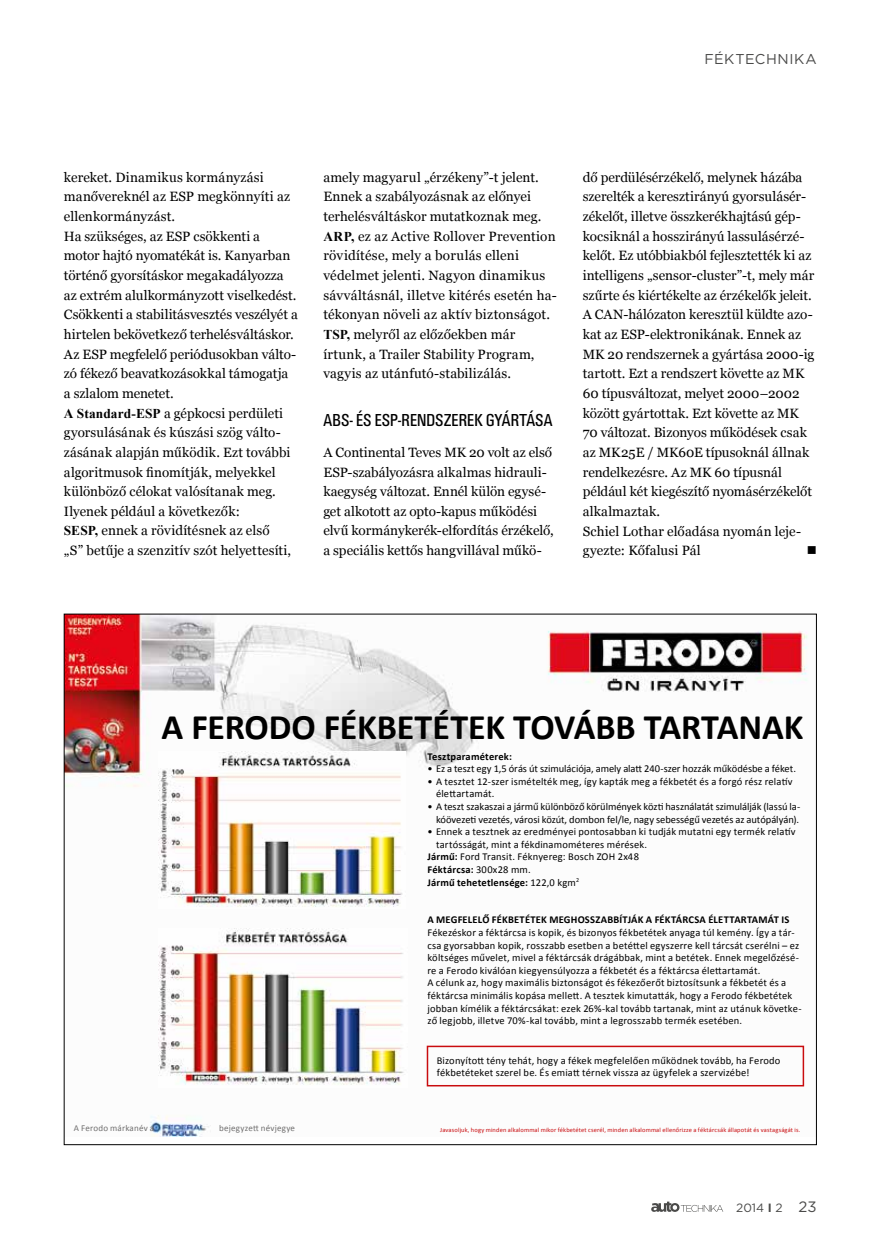
<style>
.page{position:relative;width:872px;height:1246px;background:#fff}
.page>*{position:absolute;margin:0;border:0;box-sizing:border-box;transform-origin:0 0}
.t1{font:700 36px "Calibri";letter-spacing:-.005em;color:#000}
.t2{font:18px "U001 Con";letter-spacing:.005em;color:#000}
.t3{font:14.25px "Gotham";letter-spacing:.04em;color:#4a4a49}
.t4{font:13.5px/19.6px "Georgia";color:#000}
.t5{font:13.5px "Wingdings";color:#000}
.t6{font:12px "Gotham";color:#4a4a49}
.t7{font:10.5px/12.6px "Calibri";letter-spacing:.015em;color:#000}
.t8{font:10.5px/12.6px "Calibri";letter-spacing:-.005em;color:#000;text-align:right}
.t9{font:700 10.5px "Calibri";letter-spacing:.02em;color:#000}
.t10{font:9px "Calibri";letter-spacing:.02em;color:#706f6f}
.t11{font:6.45px "Calibri";letter-spacing:.02em;color:#c90c0f}
.s1{font-family:"Times New Roman";font-weight:700}
.s2{font-weight:700}
.s3{font-weight:400}
.s4{font-size:15px}
</style>
<div class="page">
<svg style="left:651px;top:1201px;width:72px;height:11px"></svg>
<img style="left:66px;top:616px;width:742px;height:520px">
<div style="left:427px;top:1046px;width:377px;height:40px;border:2px solid #c90c0f"></div>
<img style="left:159px;top:751px;width:246px;height:158px">
<img style="left:159px;top:928px;width:248px;height:159px">
<p class="t3" style="left:704px;top:50px;width:114px">FÉKTECHNIKA</p>
<p class="t4" style="left:64px;top:167px;width:235px">kereket. Dinamikus kormányzási manővereknél az ESP megkönnyíti az ellenkormányzást.<br>Ha szükséges, az ESP csökkenti a motor hajtó nyomatékát is. Kanyarban történő gyorsításkor megakadályozza az extrém alulkormányzott viselkedést.<br>Csökkenti a stabilitásvesztés veszélyét a hirtelen bekövetkező terhelésváltáskor.<br>Az ESP megfelelő periódusokban válto&shy;zó fékező beavatkozásokkal támogatja a szlalom menetet.<br><span class="s1">A Standard-ESP</span> a gépkocsi perdületi gyorsulásának és kúszási szög válto&shy;zásának alapján működik. Ezt további algoritmusok finomítják, melyekkel különböző célokat valósítanak meg.<br>Ilyenek például a következők:<br><span class="s1">SESP,</span> ennek a rövidítésnek az első<br>„S” betűje a szenzitív szót helyettesíti,</p>
<p class="t4" style="left:323px;top:167px;width:235px">amely magyarul „érzékeny”-t jelent.<br>Ennek a szabályozásnak az előnyei terhelésváltáskor mutatkoznak meg.<br><span class="s1">ARP,</span> ez az Active Rollover Prevention rövidítése, mely a borulás elleni védelmet jelenti. Nagyon dinamikus sávváltásnál, illetve kitérés esetén ha&shy;tékonyan növeli az aktív biztonságot.<br><span class="s1">TSP,</span> melyről az előzőekben már írtunk, a Trailer Stability Program, vagyis az utánfutó-stabilizálás.</p>
<p class="t2" style="left:323px;top:410px;width:230px">ABS- ÉS ESP-RENDSZEREK GYÁRTÁSA</p>
<p class="t4" style="left:323px;top:442px;width:232px">A Continental Teves MK 20 volt az első ESP-szabályozásra alkalmas hidrauli&shy;kaegység változat. Ennél külön egysé&shy;get alkotott az opto-kapus működési elvű kormánykerék-elfordítás érzékelő, a speciális kettős hangvillával műkö-</p>
<p class="t4" style="left:583px;top:167px;width:233px">dő perdülésérzékelő, melynek házába szerelték a keresztirányú gyorsulásér&shy;zékelőt, illetve összkerékhajtású gép&shy;kocsiknál a hosszirányú lassulásérzé&shy;kelőt. Ez utóbbiakból fejlesztették ki az intelligens „sensor-cluster”-t, mely már szűrte és kiértékelte az érzékelők jeleit.<br>A CAN-hálózaton keresztül küldte azo&shy;kat az ESP-elektronikának. Ennek az MK 20 rendszernek a gyártása 2000-ig tartott. Ezt a rendszert követte az MK 60 típusváltozat, melyet 2000–2002 között gyártottak. Ezt követte az MK 70 változat. Bizonyos működések csak az MK25E / MK60E típusoknál állnak rendelkezésre. Az MK 60 típusnál például két kiegészítő nyomásérzékelőt alkalmaztak.<br>Schiel Lothar előadása nyomán leje&shy;gyezte: Kőfalusi Pál</p>
<p class="t5" style="left:806px;top:543px;width:12px">■</p>
<p class="t1" style="left:162px;top:705px;width:643px">A FERODO FÉKBETÉTEK TOVÁBB TARTANAK</p>
<p class="t9" style="left:427px;top:749px;width:86px">Tesztparaméterek:</p>
<p class="t8" style="left:427px;top:762px;width:370px">• Ez a teszt egy 1,5 órás út szimulációja, amely alatt 240-szer hozzák működésbe a féket.</p>
<p class="t7" style="left:436px;top:774px;width:358px;text-indent:-9px">• A tesztet 12-szer ismételték meg, így kapták meg a fékbetét és a forgó rész relatív élettartamát.</p>
<p class="t8" style="left:427px;top:800px;width:374px">• A teszt szakaszai a jármű különböző körülmények közti használatát szimulálják (lassú la&shy;kóövezeti vezetés, városi közút, dombon fel/le, nagy sebességű vezetés az autópályán).</p>
<p class="t7" style="left:427px;top:825px;width:369px">• Ennek a tesztnek az eredményei pontosabban ki tudják mutatni egy termék relatív</p>
<p class="t7" style="left:436px;top:837px;width:213px">tartósságát, mint a fékdinamométeres mérések.</p>
<p class="t7" style="left:427px;top:850px;width:213px"><span class="s2">Jármű:</span> Ford Transit. Féknyereg: Bosch ZOH 2x48</p>
<p class="t9" style="left:427px;top:863px;width:105px">Féktárcsa: <span class="s3">300x28 mm.</span></p>
<p class="t9" style="left:427px;top:875px;width:153px">Jármű tehetetlensége: <span class="s3">122,0 kgm</span><sup>2</sup></p>
<p class="t7" style="left:427px;top:913px;width:375px"><span class="s2">A MEGFELELŐ FÉKBETÉTEK MEGHOSSZABBÍTJÁK A FÉKTÁRCSA ÉLETTARTAMÁT IS </span>Fékezéskor a féktárcsa is kopik, és bizonyos fékbetétek anyaga túl kemény. Így a tár&shy;csa gyorsabban kopik, rosszabb esetben a betéttel egyszerre kell tárcsát cserélni – ez költséges művelet, mivel a féktárcsák drágábbak, mint a betétek. Ennek megelőzésé&shy;re a Ferodo kiválóan kiegyensúlyozza a fékbetét és a féktárcsa élettartamát.<br>A célunk az, hogy maximális biztonságot és fékezőerőt biztosítsunk a fékbetét és a féktárcsa minimális kopása mellett. A tesztek kimutatták, hogy a Ferodo fékbetétek jobban kímélik a féktárcsákat: ezek 26%-kal tovább tartanak, mint az utánuk követke&shy;ző legjobb, illetve 70%-kal tovább, mint a legrosszabb termék esetében.</p>
<p class="t7" style="left:437px;top:1053px;width:345px">Bizonyított tény tehát, hogy a fékek megfelelően működnek tovább, ha Ferodo fékbetéteket szerel be. És emiatt térnek vissza az ügyfelek a szervizébe!</p>
<p class="t10" style="left:74px;top:1123px;width:82px">A Ferodo márkanév a</p>
<p class="t10" style="left:219px;top:1123px;width:77px">bejegyzett névjegye</p>
<p class="t11" style="left:440px;top:1125px;width:362px">Javasoljuk, hogy minden alkalommal mikor fékbetétet cserél, minden alkalommal ellenőrizze a féktárcsák állapotát és vastagságát is.</p>
<p class="t6" style="left:736px;top:1200px;width:82px">2014 <span class="s2">I</span> 2 <span class="s4">23</span></p>
</div>
